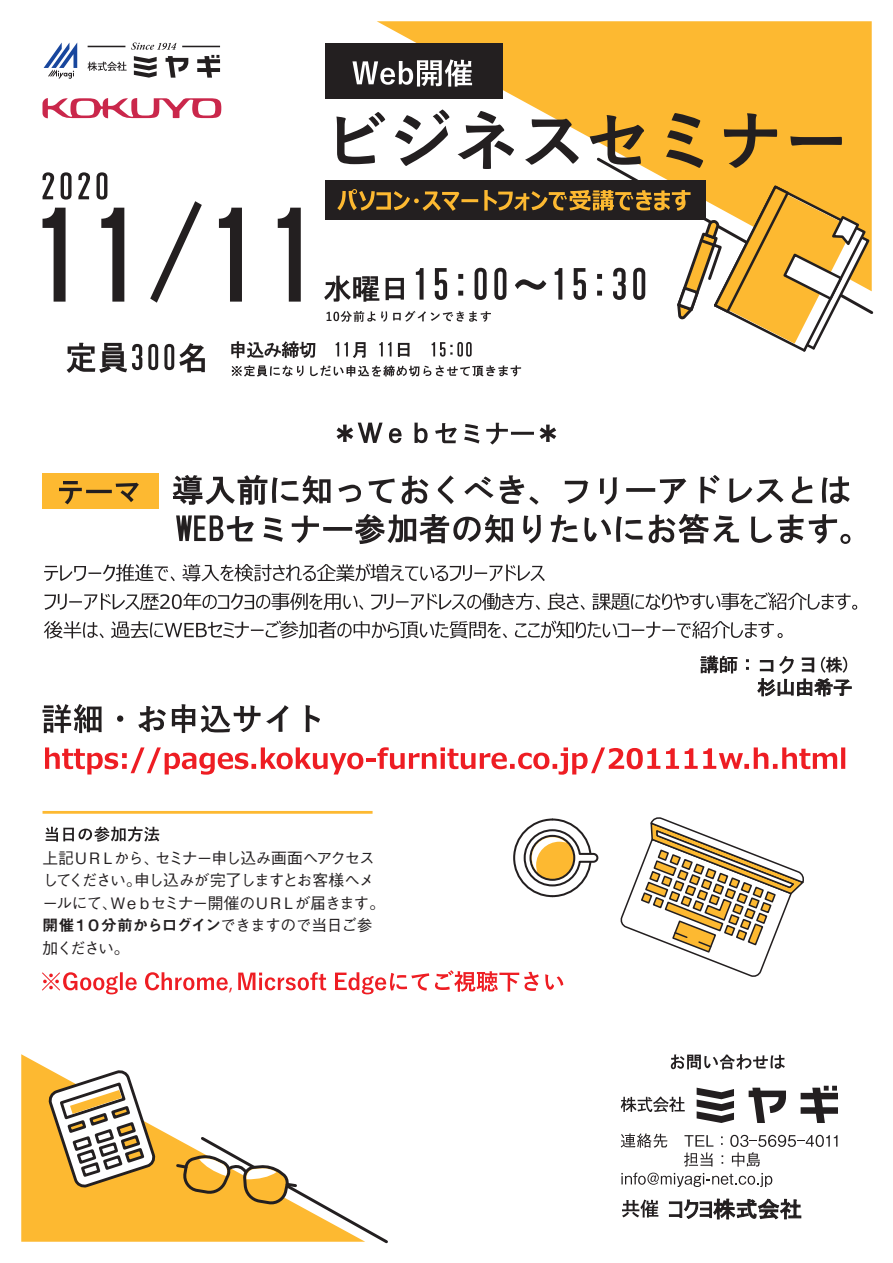
<style>
.page{position:relative;width:893px;height:1263px;background:#fff}
.page>*{position:absolute;margin:0;border:0;box-sizing:border-box;transform-origin:0 0}
.t1{font:18px "Koz Go Pr 6 N";color:#ee1d23}
.t2{font:500 15.75px/22.5px "Gothic BBB Pr 6 N";letter-spacing:-.095em;color:#231f20}
.t3{font:15.75px "Midashi Go Pr 6 N MB31";letter-spacing:-.065em;color:#231f20}
.s1{font-family:"Gothic BBB Pr 6 N";font-weight:500}
</style>
<div class="page">
<svg style="left:21px;top:1054px;width:155px;height:188px;fill:#fdb931"></svg>
<svg style="left:377px;top:21px;width:495px;height:134px;background:#fcbc3e"></svg>
<svg style="left:613px;top:155px;width:261px;height:159px"></svg>
<svg style="left:620px;top:817px;width:184px;height:160px"></svg>
<svg style="left:43px;top:98px;width:178px;height:20px"></svg>
<svg style="left:513px;top:818px;width:85px;height:79px"></svg>
<svg style="left:671px;top:1054px;width:114px;height:15px"></svg>
<svg style="left:49px;top:1070px;width:106px;height:117px"></svg>
<svg style="left:176px;top:1137px;width:212px;height:107px"></svg>
<svg style="left:336px;top:110px;width:506px;height:59px"></svg>
<div style="left:325px;top:43px;width:178px;height:55px;background:#231f20"></div>
<svg style="left:352px;top:59px;width:120px;height:28px"></svg>
<div style="left:325px;top:180px;width:381px;height:40px;background:#231f20"></div>
<svg style="left:43px;top:172px;width:258px;height:131px"></svg>
<svg style="left:231px;top:341px;width:84px;height:17px"></svg>
<svg style="left:324px;top:186px;width:545px;height:172px"></svg>
<svg style="left:232px;top:365px;width:289px;height:12px"></svg>
<div style="left:43px;top:473px;width:116px;height:36px;background:#fdb931"></div>
<svg style="left:176px;top:514px;width:674px;height:30px"></svg>
<svg style="left:59px;top:481px;width:80px;height:23px"></svg>
<svg style="left:337px;top:423px;width:219px;height:21px"></svg>
<svg style="left:173px;top:475px;width:677px;height:30px"></svg>
<svg style="left:44px;top:563px;width:501px;height:18px"></svg>
<svg style="left:45px;top:592px;width:812px;height:18px"></svg>
<svg style="left:44px;top:620px;width:739px;height:18px"></svg>
<svg style="left:700px;top:656px;width:37px;height:17px"></svg>
<svg style="left:746px;top:659px;width:3px;height:11px"></svg>
<svg style="left:757px;top:656px;width:95px;height:40px"></svg>
<svg style="left:43px;top:704px;width:277px;height:29px"></svg>
<svg style="left:45px;top:747px;width:800px;height:28px"></svg>
<hr style="left:43px;top:811px;width:330px;height:3px;background:#fdb931">
<svg style="left:46px;top:826px;width:113px;height:16px"></svg>
<svg style="left:42px;top:972px;width:186px;height:22px"></svg>
<svg style="left:238px;top:972px;width:88px;height:18px"></svg>
<svg style="left:335px;top:972px;width:94px;height:22px"></svg>
<svg style="left:435px;top:970px;width:128px;height:22px"></svg>
<svg style="left:621px;top:1133px;width:216px;height:54px"></svg>
<svg style="left:622px;top:1199px;width:36px;height:18px"></svg>
<svg style="left:669px;top:1198px;width:132px;height:22px"></svg>
<svg style="left:88px;top:43px;width:132px;height:35px"></svg>
<svg style="left:44px;top:43px;width:33px;height:36px"></svg>
<svg style="left:67px;top:343px;width:91px;height:30px"></svg>
<svg style="left:164px;top:343px;width:41px;height:29px"></svg>
<svg style="left:697px;top:1088px;width:37px;height:35px"></svg>
<svg style="left:801px;top:1086px;width:37px;height:37px"></svg>
<svg style="left:749px;top:1088px;width:37px;height:35px"></svg>
<svg style="left:621px;top:1096px;width:64px;height:16px"></svg>
<p class="t2" style="left:43px;top:845px;width:344px">上記ＵＲＬから、セミナー申し込み画面へアクセスしてください。申し込みが完了しますとお客様へメールにて、Ｗｅｂセミナー開催のＵＲＬが届きます。</p>
<p class="t3" style="left:43px;top:913px;width:331px">開催１０分前からログイン<span class="s1">できますので当日ご参</span></p>
<p class="t2" style="left:43px;top:935px;width:89px">加ください。</p>
<p class="t1" style="left:229px;top:973px;width:5px">,</p>
</div>
